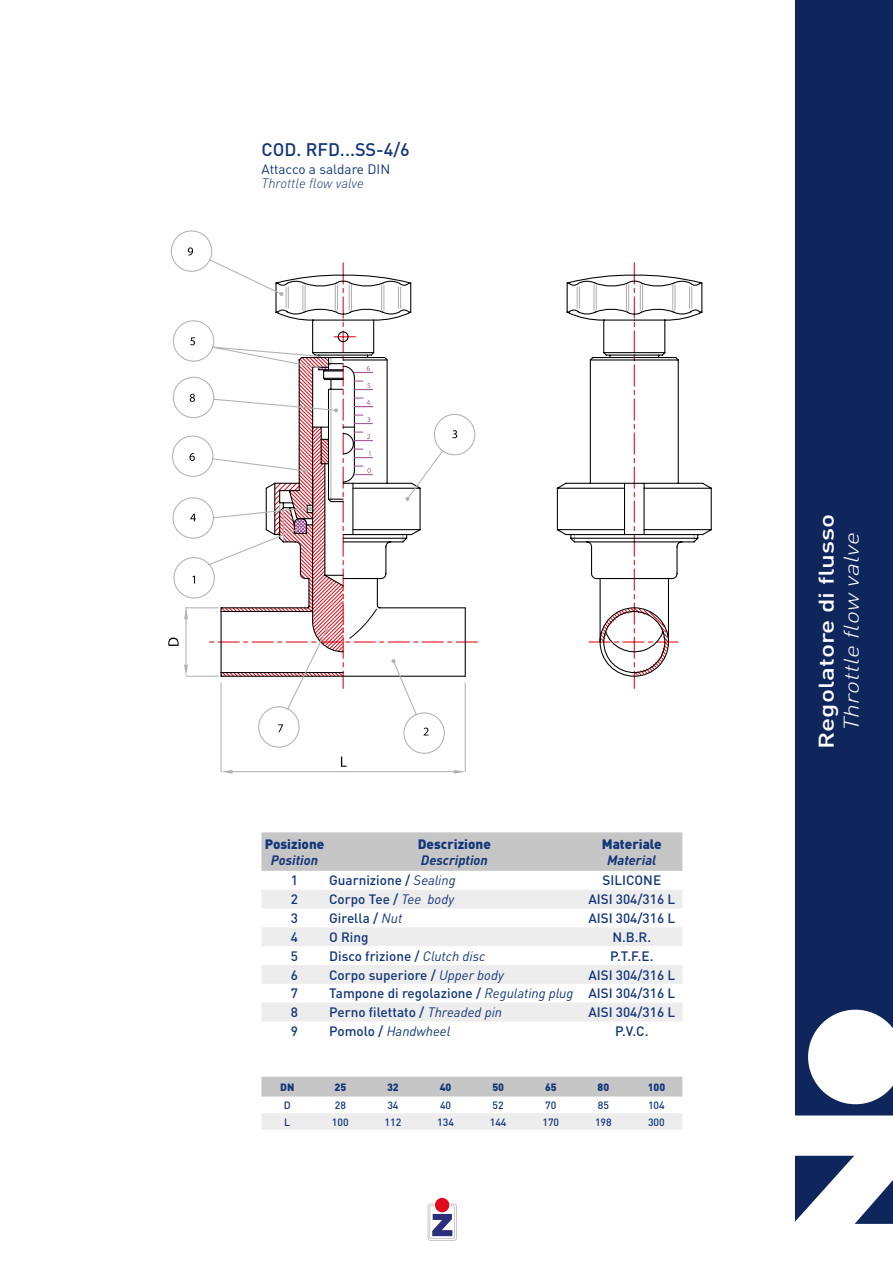
<style>
.page{position:relative;width:893px;height:1263px;background:#fff}
.page>*{position:absolute;margin:0;border:0;box-sizing:border-box;transform-origin:0 0}
.t1{font:500 21px "DINOT";color:#fff;scale:1.25 1}
.t2{font:italic 300 21px "DINOT";color:#fff;scale:1.25 1}
.t3{font:500 18px "DINOT";color:#133578}
.t4{font:500 13.5px "DINOT";color:#133578}
.t5{font:900 13.5px "DINOT";color:#133578}
.t6{font:italic 700 13.5px "DINOT";color:#133578}
.t7{font:13.5px "DINOT";color:#133578}
.t8{font:italic 300 13.5px "DINOT";color:#133578}
.t9{font:italic 13.5px "DINOT";color:#133578}
.t10{font:500 10.5px "DINOT";color:#133578}
.t11{font:900 10.5px "DINOT";color:#133578}
.s1{font-weight:400;font-style:italic}
.s2{font-weight:500;font-style:normal}
</style>
<div class="page">
<div style="left:435px;top:1198px;width:14px;height:14px;background:#e1091a;border-radius:50%"></div>
<svg style="left:428px;top:1203px;width:29px;height:37px"></svg>
<svg style="left:339px;top:757px;width:8px;height:15px"></svg>
<svg style="left:168px;top:638px;width:3px;height:8px"></svg>
<svg style="left:222px;top:770px;width:11px;height:4px"></svg>
<svg style="left:454px;top:770px;width:11px;height:4px"></svg>
<hr style="left:229px;top:771px;width:110px;height:1px;background:#b3b2b2">
<hr style="left:347px;top:771px;width:111px;height:1px;background:#b3b2b2">
<hr style="left:221px;top:683px;width:1px;height:89px;background:#b3b2b2">
<hr style="left:465px;top:683px;width:1px;height:89px;background:#b3b2b2">
<svg style="left:477px;top:282px;width:235px;height:395px"></svg>
<svg style="left:171px;top:456px;width:274px;height:298px"></svg>
<svg style="left:209px;top:456px;width:268px;height:232px"></svg>
<svg style="left:171px;top:230px;width:305px;height:226px"></svg>
<div style="left:261px;top:832px;width:421px;height:39px;background:#c6c6c6"></div>
<svg style="left:261px;top:890px;width:421px;height:131px;fill:#ededed"></svg>
<svg style="left:261px;top:1077px;width:421px;height:53px"></svg>
<div style="left:795px;top:0;width:98px;height:1263px;background:#0f265c"></div>
<svg style="left:808px;top:1010px;width:85px;height:94px"></svg>
<svg style="left:795px;top:1115px;width:98px;height:148px"></svg>
<h2 class="t3" style="left:261px;top:137px;width:150px">COD. RFD...SS-4/6</h2>
<p class="t7" style="left:261px;top:160px;width:130px">Attacco a saldare DIN</p>
<p class="t8" style="left:261px;top:174px;width:104px">Throttle flow valve</p>
<p class="t5" style="left:265px;top:835px;width:61px">Posizione</p>
<p class="t6" style="left:271px;top:851px;width:49px">Position</p>
<p class="t5" style="left:418px;top:835px;width:75px">Descrizione</p>
<p class="t6" style="left:421px;top:851px;width:68px">Description</p>
<p class="t5" style="left:602px;top:835px;width:61px">Materiale</p>
<p class="t6" style="left:607px;top:851px;width:51px">Material</p>
<p class="t4" style="left:291px;top:871px;width:9px">1</p>
<p class="t4" style="left:329px;top:871px;width:128px">Guarnizione / <span class="s1">Sealing</span></p>
<p class="t4" style="left:602px;top:871px;width:60px">SILICONE</p>
<p class="t4" style="left:291px;top:890px;width:9px">2</p>
<p class="t4" style="left:329px;top:890px;width:126px">Corpo Tee / <span class="s1">Tee body</span></p>
<p class="t4" style="left:588px;top:890px;width:88px">AISI 304/316 L</p>
<p class="t4" style="left:291px;top:909px;width:9px">3</p>
<p class="t4" style="left:329px;top:909px;width:75px">Girella / <span class="s1">Nut</span></p>
<p class="t4" style="left:588px;top:909px;width:88px">AISI 304/316 L</p>
<p class="t4" style="left:291px;top:928px;width:9px">4</p>
<p class="t4" style="left:329px;top:928px;width:41px">O Ring</p>
<p class="t4" style="left:612px;top:928px;width:40px">N.B.R.</p>
<p class="t4" style="left:291px;top:947px;width:9px">5</p>
<p class="t4" style="left:329px;top:947px;width:158px">Disco frizione / <span class="s1">Clutch disc</span></p>
<p class="t4" style="left:610px;top:947px;width:45px">P.T.F.E.</p>
<p class="t4" style="left:291px;top:965px;width:9px">6</p>
<p class="t4" style="left:329px;top:965px;width:176px">Corpo superiore / <span class="s1">Upper body</span></p>
<p class="t4" style="left:588px;top:965px;width:88px">AISI 304/316 L</p>
<p class="t4" style="left:291px;top:984px;width:9px">7</p>
<p class="t4" style="left:329px;top:984px;width:348px">Tampone di regolazione / <span class="s1">Regulating plug</span> AISI 304/316 L</p>
<p class="t4" style="left:291px;top:1003px;width:9px">8</p>
<p class="t4" style="left:329px;top:1003px;width:174px">Perno filettato / <span class="s1">Threaded pin</span></p>
<p class="t4" style="left:588px;top:1003px;width:88px">AISI 304/316 L</p>
<p class="t4" style="left:291px;top:1022px;width:9px">9</p>
<p class="t9" style="left:329px;top:1022px;width:122px"><span class="s2">Pomolo /</span> Handwheel</p>
<p class="t4" style="left:615px;top:1022px;width:35px">P.V.C.</p>
<p class="t11" style="left:280px;top:1080px;width:16px">DN</p>
<p class="t11" style="left:334px;top:1080px;width:13px">25</p>
<p class="t11" style="left:387px;top:1080px;width:13px">32</p>
<p class="t11" style="left:440px;top:1080px;width:13px">40</p>
<p class="t11" style="left:492px;top:1080px;width:13px">50</p>
<p class="t11" style="left:545px;top:1080px;width:13px">65</p>
<p class="t11" style="left:598px;top:1080px;width:13px">80</p>
<p class="t11" style="left:648px;top:1080px;width:19px">100</p>
<p class="t10" style="left:284px;top:1098px;width:8px">D</p>
<p class="t10" style="left:335px;top:1098px;width:13px">28</p>
<p class="t10" style="left:387px;top:1098px;width:13px">34</p>
<p class="t10" style="left:440px;top:1098px;width:13px">40</p>
<p class="t10" style="left:493px;top:1098px;width:13px">52</p>
<p class="t10" style="left:545px;top:1098px;width:13px">70</p>
<p class="t10" style="left:598px;top:1098px;width:13px">85</p>
<p class="t10" style="left:648px;top:1098px;width:18px">104</p>
<p class="t10" style="left:284px;top:1114px;width:8px">L</p>
<p class="t10" style="left:332px;top:1114px;width:18px">100</p>
<p class="t10" style="left:385px;top:1114px;width:18px">112</p>
<p class="t10" style="left:437px;top:1114px;width:18px">134</p>
<p class="t10" style="left:490px;top:1114px;width:18px">144</p>
<p class="t10" style="left:542px;top:1114px;width:18px">170</p>
<p class="t10" style="left:595px;top:1114px;width:18px">198</p>
<p class="t10" style="left:648px;top:1114px;width:18px">300</p>
<h1 class="t1" style="left:812px;top:749px;width:190px;rotate:-90deg">Regolatore di flusso</h1>
<h1 class="t2" style="left:837px;top:731px;width:161px;rotate:-90deg">Throttle flow valve</h1>
</div>
